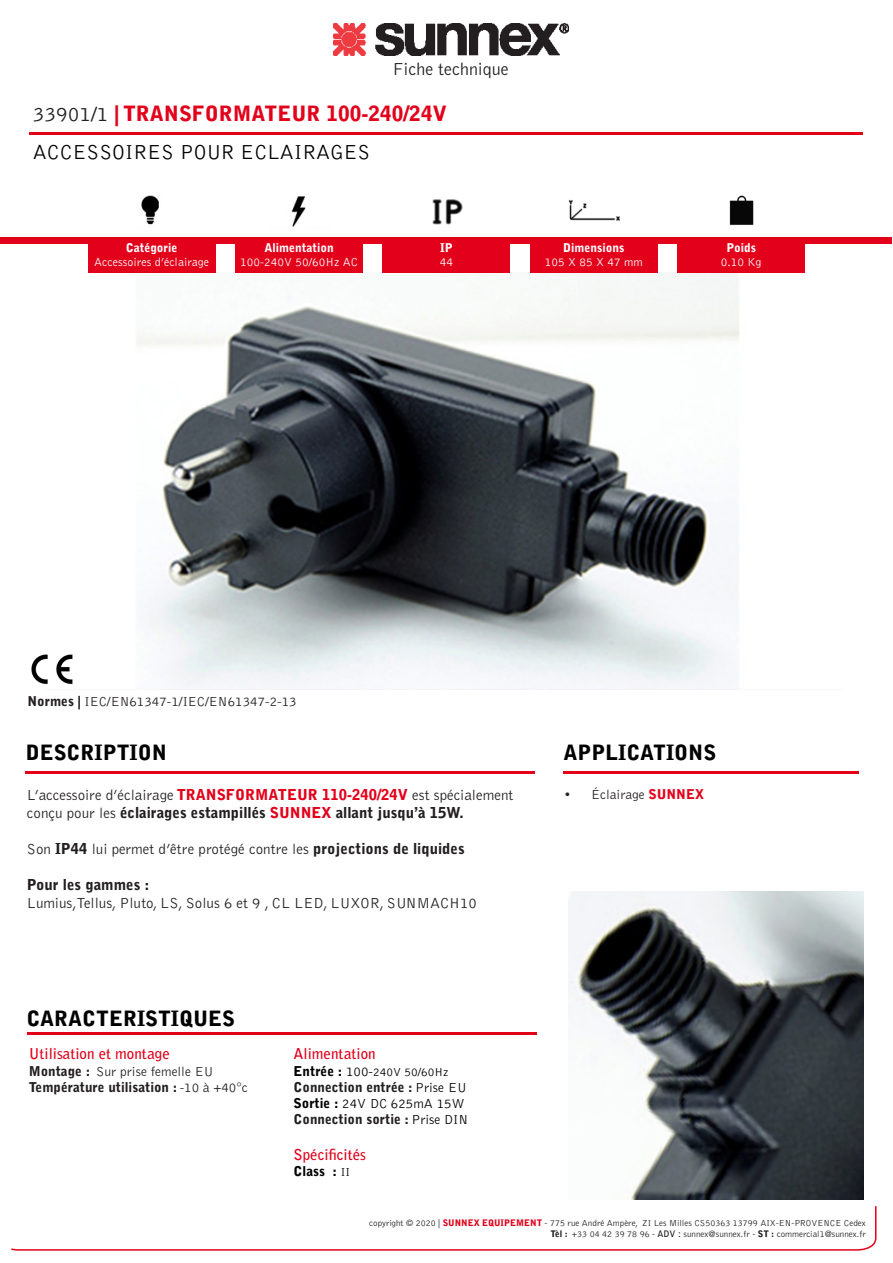
<style>
.page{position:relative;width:893px;height:1263px;background:#fff}
.page>*{position:absolute;margin:0;border:0;box-sizing:border-box;transform-origin:0 0}
.t1{font:900 21px "Bell Gothic Std";color:#000}
.t2{font:900 21px "Bell Gothic Std";color:#e2001a}
.t3{font:300 21px "Bell Gothic Std";color:#000}
.t4{font:300 18px "Bell Gothic Std";color:#231f20}
.t5{font:300 15px/18px "Bell Gothic Std";color:#231f20}
.t6{font:700 15px "Bell Gothic Std";color:#e2001a}
.t7{font:900 15px "Bell Gothic Std";color:#231f20}
.t8{font:900 13.5px "Bell Gothic Std";color:#231f20}
.t9{font:300 13.5px "Bell Gothic Std";color:#231f20}
.t10{font:300 13.5px "Bell Gothic Std";color:#000}
.t11{font:900 13.5px "Bell Gothic Std";color:#000}
.t12{font:300 12px "Bell Gothic Std";color:#fff}
.t13{font:900 12px "Bell Gothic Std";color:#fff}
.t14{font:300 12px "Bell Gothic Std";color:#000}
.t15{font:300 9px "Bell Gothic Std";color:#231f20}
.s1{font-weight:300;color:#231f20}
.s2{font-weight:900}
.s3{font-weight:900;color:#e2001a}
.s4{font-weight:300}
.s5{font-weight:900;font-size:13.5px}
.s6{font-size:13.5px}
.s7{font-weight:300;color:#000}
.s8{font-weight:300;font-size:12px}
.s9{font-weight:700}
</style>
<div class="page">
<div style="left:1px;top:237px;width:891px;height:7px;background:#e2001a"></div>
<img style="left:334px;top:23px;width:234px;height:33px">
<hr style="left:29px;top:132px;width:834px;height:3px;background:#e2001a">
<img style="left:136px;top:273px;width:603px;height:417px">
<img style="left:291px;top:196px;width:15px;height:31px">
<img style="left:141px;top:195px;width:18px;height:30px">
<img style="left:729px;top:195px;width:25px;height:30px">
<img style="left:568px;top:200px;width:52px;height:21px">
<img style="left:432px;top:199px;width:31px;height:26px">
<hr style="left:26px;top:771px;width:509px;height:3px;background:#e2001a">
<hr style="left:563px;top:771px;width:295px;height:3px;background:#e2001a">
<hr style="left:27px;top:1032px;width:510px;height:3px;background:#e2001a">
<svg style="left:11px;top:1206px;width:866px;height:45px"></svg>
<img style="left:568px;top:891px;width:295px;height:308px">
<img style="left:31px;top:654px;width:42px;height:31px">
<div style="left:677px;top:243px;width:128px;height:29px;background:#e2001a"></div>
<div style="left:530px;top:243px;width:128px;height:29px;background:#e2001a"></div>
<div style="left:235px;top:243px;width:128px;height:29px;background:#e2001a"></div>
<div style="left:88px;top:243px;width:127px;height:29px;background:#e2001a"></div>
<div style="left:383px;top:243px;width:127px;height:29px;background:#e2001a"></div>
<p class="t4" style="left:393px;top:59px;width:118px">Fiche technique</p>
<p class="t2" style="left:33px;top:101px;width:415px"><span class="s1">33901/1</span> | TRANSFORMATEUR 100-240/24V</p>
<p class="t3" style="left:33px;top:141px;width:339px">ACCESSOIRES POUR ECLAIRAGES</p>
<p class="t13" style="left:126px;top:240px;width:53px">Catégorie</p>
<p class="t12" style="left:94px;top:256px;width:116px">Accessoires d’éclairage</p>
<p class="t13" style="left:264px;top:240px;width:71px">Alimentation</p>
<p class="t12" style="left:240px;top:256px;width:119px">100-240V 50/60Hz AC</p>
<p class="t13" style="left:440px;top:240px;width:14px">IP</p>
<p class="t12" style="left:440px;top:256px;width:15px">44</p>
<p class="t13" style="left:563px;top:240px;width:63px">Dimensions</p>
<p class="t12" style="left:545px;top:256px;width:99px">105 X 85 X 47 mm</p>
<p class="t13" style="left:726px;top:240px;width:31px">Poids</p>
<p class="t12" style="left:721px;top:256px;width:42px">0.10 Kg</p>
<p class="t9" style="left:28px;top:695px;width:271px"><span class="s2">Normes |</span> IEC/EN61347-1/IEC/EN61347-2-13</p>
<p class="t1" style="left:26px;top:740px;width:143px">DESCRIPTION</p>
<p class="t1" style="left:563px;top:740px;width:154px">APPLICATIONS</p>
<p class="t5" style="left:27px;top:787px;width:488px">L’accessoire d’éclairage <span class="s3">TRANSFORMATEUR 110-240/24V</span> est spécialement conçu pour les <span class="s2">éclairages estampillés</span> <span class="s3">SUNNEX</span> <span class="s2">allant jusqu’à 15W.</span></p>
<p class="t5" style="left:27px;top:841px;width:439px">Son <span class="s2">IP44</span> lui permet d’être protégé contre les <span class="s2">projections de liquides</span></p>
<p class="t7" style="left:27px;top:876px;width:124px">Pour les gammes :</p>
<p class="t5" style="left:27px;top:895px;width:451px">Lumius,Tellus, Pluto, LS, Solus 6 et 9 , CL LED, LUXOR, SUNMACH10</p>
<p class="t9" style="left:564px;top:787px;width:141px">• Éclairage <span class="s3">SUNNEX</span></p>
<p class="t1" style="left:27px;top:1006px;width:210px">CARACTERISTIQUES</p>
<p class="t6" style="left:29px;top:1045px;width:143px">Utilisation et montage</p>
<p class="t9" style="left:29px;top:1064px;width:186px"><span class="s2">Montage :</span> Sur prise femelle EU</p>
<p class="t8" style="left:29px;top:1079px;width:221px">Température utilisation : <span class="s4">-10 à +40°c</span></p>
<p class="t6" style="left:294px;top:1045px;width:84px">Alimentation</p>
<p class="t14" style="left:294px;top:1065px;width:156px"><span class="s5">Entrée :</span> <span class="s6">100-</span>240V 50/60Hz</p>
<p class="t8" style="left:294px;top:1079px;width:175px">Connection entrée : <span class="s7">Prise EU</span></p>
<p class="t10" style="left:294px;top:1096px;width:172px"><span class="s2">Sortie :</span> 24V DC 625mA 15W</p>
<p class="t8" style="left:294px;top:1111px;width:176px">Connection sortie : <span class="s7">Prise DIN</span></p>
<p class="t6" style="left:294px;top:1146px;width:74px">Spécificités</p>
<p class="t11" style="left:294px;top:1164px;width:58px">Class : <span class="s8">II</span></p>
<p class="t15" style="left:369px;top:1218px;width:498px">copyright © 2020 | <span class="s3">SUNNEX EQUIPEMENT</span> - 775 rue André Ampère, ZI Les Milles CS50363 13799 AIX-EN-PROVENCE Cedex</p>
<p class="t15" style="left:550px;top:1229px;width:317px"><span class="s2">Tèl :</span> +33 04 42 39 78 96 - <span class="s9">ADV :</span> sunnex@sunnex.fr - <span class="s2">ST :</span> commercial1@sunnex.fr</p>
</div>
